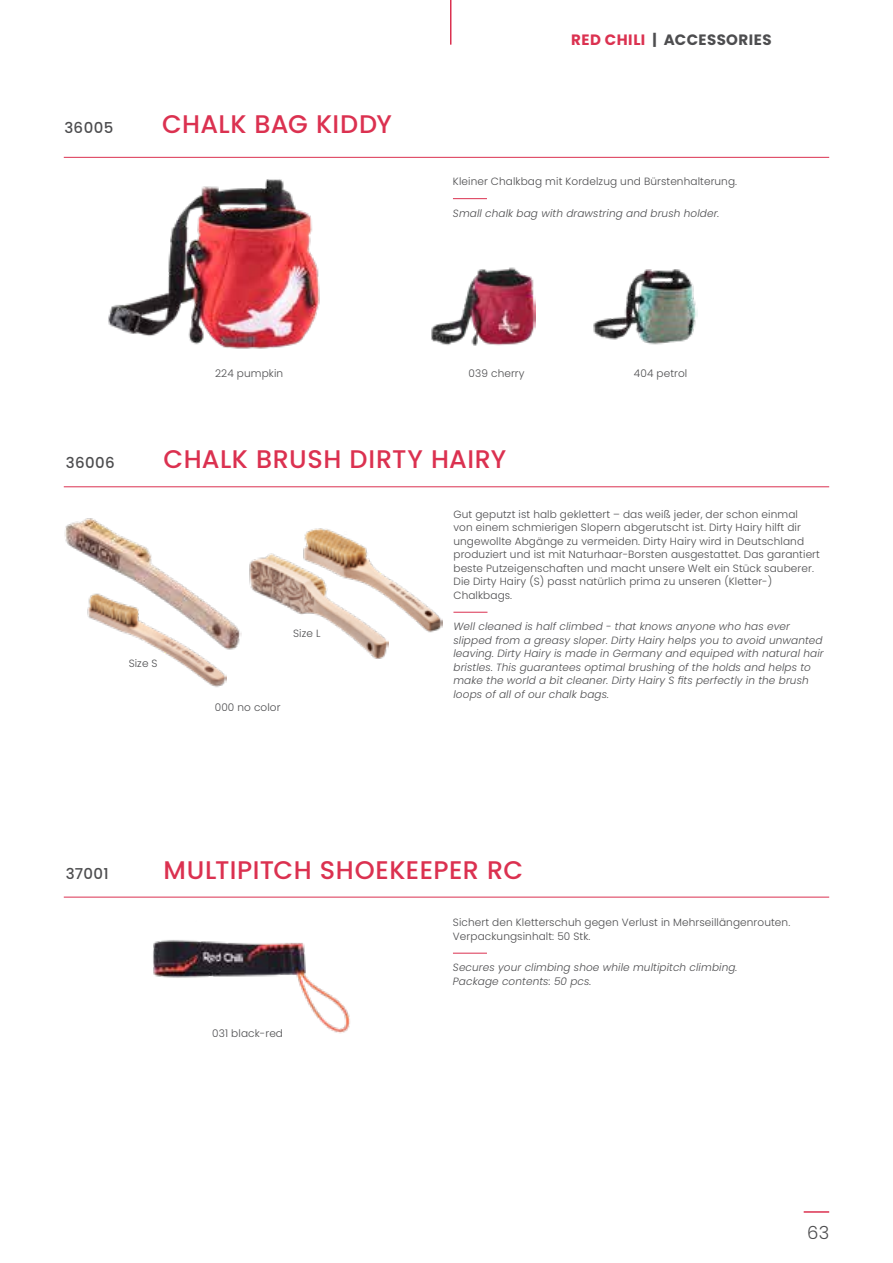
<style>
.page{position:relative;width:893px;height:1263px;background:#fff}
.page>*{position:absolute;margin:0;border:0;box-sizing:border-box;transform-origin:0 0}
.t1{font:500 25.5px "Poppins";letter-spacing:.015em;color:#db3150}
.t2{font:300 18px "Poppins";color:#4d4d4f}
.t3{font:700 15px "Poppins";letter-spacing:.03em;color:#4d4d4f}
.t4{font:500 15px "Poppins";letter-spacing:.025em;color:#4d4d4f}
.t5{font:300 10.5px/13.5px "Poppins";letter-spacing:.01em;color:#4d4d4f}
.t6{font:italic 300 10.5px/13.5px "Poppins";letter-spacing:.01em;color:#4d4d4f}
.s1{color:#db3150}
</style>
<div class="page">
<hr style="left:804px;top:1211px;width:25px;height:2px;background:#db3150">
<hr style="left:450px;top:0;width:1px;height:45px;background:#db3150">
<hr style="left:64px;top:157px;width:765px;height:1px;background:#db3150">
<hr style="left:453px;top:198px;width:34px;height:1px;background:#db3150">
<img style="left:431px;top:267px;width:105px;height:79px">
<img style="left:593px;top:269px;width:105px;height:76px">
<img style="left:104px;top:156px;width:219px;height:193px">
<hr style="left:453px;top:612px;width:34px;height:1px;background:#db3150">
<hr style="left:453px;top:953px;width:34px;height:1px;background:#db3150">
<img style="left:153px;top:940px;width:197px;height:93px">
<img style="left:303px;top:528px;width:140px;height:105px">
<img style="left:249px;top:551px;width:140px;height:108px">
<img style="left:64px;top:518px;width:178px;height:170px">
<hr style="left:64px;top:486px;width:765px;height:1px;background:#db3150">
<hr style="left:64px;top:897px;width:765px;height:1px;background:#db3150">
<h3 class="t4" style="left:64px;top:119px;width:51px">36005</h3>
<h1 class="t1" style="left:162px;top:109px;width:231px">CHALK BAG KIDDY</h1>
<h3 class="t3" style="left:571px;top:31px;width:202px"><span class="s1">RED CHILI</span> | ACCESSORIES</h3>
<p class="t5" style="left:453px;top:175px;width:286px">Kleiner Chalkbag mit Kordelzug und Bürstenhalterung.</p>
<p class="t6" style="left:453px;top:206px;width:268px">Small chalk bag with drawstring and brush holder.</p>
<p class="t5" style="left:215px;top:367px;width:70px">224 pumpkin</p>
<p class="t5" style="left:469px;top:367px;width:57px">039 cherry</p>
<p class="t5" style="left:634px;top:367px;width:55px">404 petrol</p>
<h3 class="t4" style="left:66px;top:454px;width:51px">36006</h3>
<h1 class="t1" style="left:164px;top:444px;width:344px">CHALK BRUSH DIRTY HAIRY</h1>
<p class="t5" style="left:129px;top:656px;width:30px">Size S</p>
<p class="t5" style="left:293px;top:627px;width:29px">Size L</p>
<p class="t5" style="left:215px;top:701px;width:67px">000 no color</p>
<p class="t5" style="left:453px;top:507px;width:368px">Gut geputzt ist halb geklettert – das weiß jeder, der schon einmal<br>von einem schmierigen Slopern abgerutscht ist. Dirty Hairy hilft dir ungewollte Abgänge zu vermeiden. Dirty Hairy wird in Deutschland produziert und ist mit Naturhaar-Borsten ausgestattet. Das garantiert beste Putzeigenschaften und macht unsere Welt ein Stück sauberer.<br>Die Dirty Hairy (S) passt natürlich prima zu unseren (Kletter-)<br>Chalkbags.</p>
<p class="t6" style="left:453px;top:620px;width:372px">Well cleaned is half climbed - that knows anyone who has ever slipped from a greasy sloper. Dirty Hairy helps you to avoid unwanted leaving. Dirty Hairy is made in Germany and equiped with natural hair bristles. This guarantees optimal brushing of the holds and helps to make the world a bit cleaner. Dirty Hairy S fits perfectly in the brush loops of all of our chalk bags.</p>
<h3 class="t4" style="left:66px;top:864px;width:44px">37001</h3>
<h1 class="t1" style="left:164px;top:855px;width:361px">MULTIPITCH SHOEKEEPER RC</h1>
<p class="t5" style="left:212px;top:1026px;width:72px">031 black-red</p>
<p class="t5" style="left:453px;top:916px;width:339px">Sichert den Kletterschuh gegen Verlust in Mehrseillängenrouten.<br>Verpackungsinhalt: 50 Stk.</p>
<p class="t6" style="left:453px;top:961px;width:286px">Secures your climbing shoe while multipitch climbing.<br>Package contents: 50 pcs.</p>
<h2 class="t2" style="left:807px;top:1222px;width:24px">63</h2>
</div>
